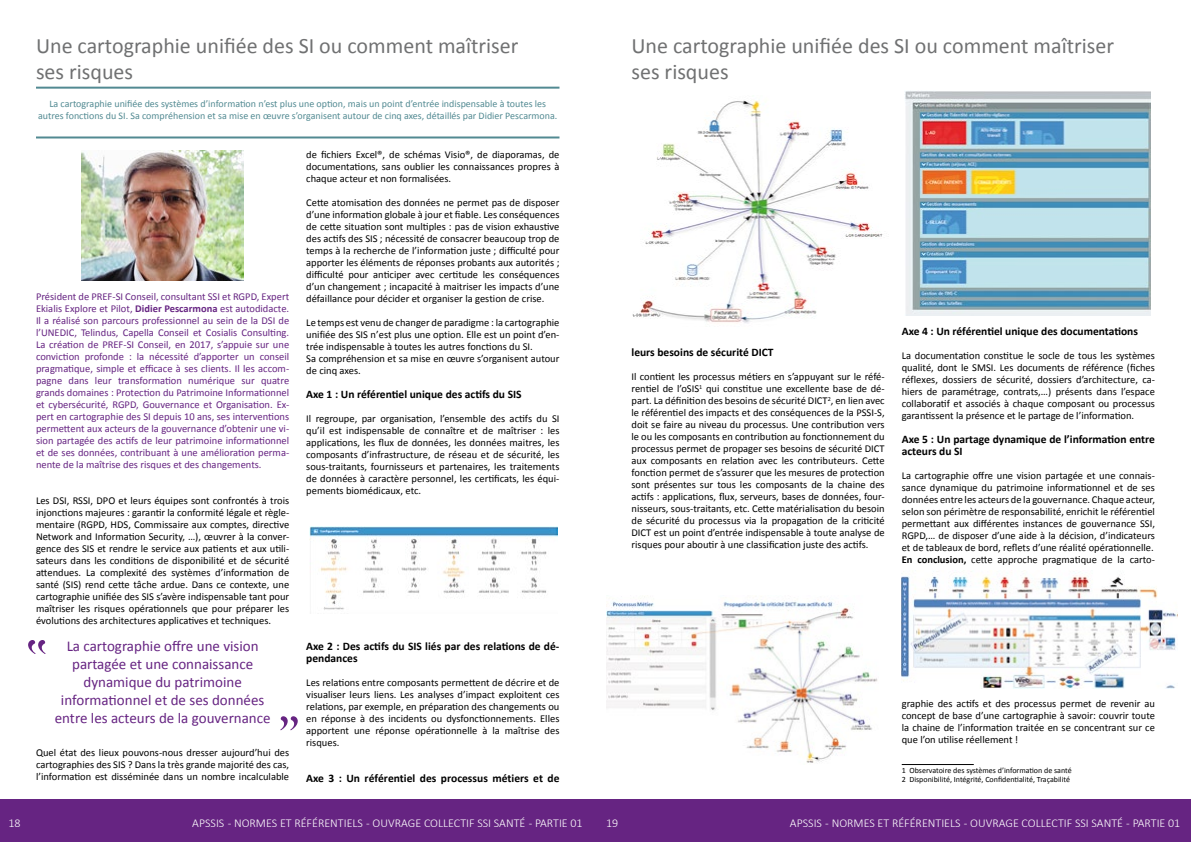
<style>
.page{position:relative;width:1191px;height:842px;background:#fff}
.page>*{position:absolute;margin:0;border:0;box-sizing:border-box;transform-origin:0 0}
.t1{font:22px/26.4px "Calibri";color:#707172}
.t2{font:15px/18px "Calibri";color:#662482;text-align:center}
.t3{font:300 12px "Calibri";color:#fff}
.t4{font:700 11.5px/12px "Calibri";color:#000}
.t5{font:10.5px/12px "Calibri";color:#000;text-align:justify}
.t6{font:10.5px/12px "Calibri";color:#662482;text-align:justify}
.t7{font:10px/12px "Calibri";color:#528a92;text-align:center}
.t8{font:8px/9.6px "Calibri";color:#000}
.s1{font-weight:700}
</style>
<div class="page">
<div style="left:0;top:800px;width:1191px;height:42px;background:#662482"></div>
<hr style="left:36px;top:87px;width:523px;height:2px;background:#528a92">
<hr style="left:36px;top:136px;width:523px;height:2px;background:#528a92">
<img style="left:81px;top:151px;width:163px;height:129px">
<svg style="left:28px;top:640px;width:18px;height:14px"></svg>
<svg style="left:280px;top:716px;width:18px;height:14px"></svg>
<img style="left:309px;top:527px;width:248px;height:83px">
<img style="left:632px;top:100px;width:251px;height:223px">
<img style="left:904px;top:91px;width:246px;height:225px">
<img style="left:606px;top:596px;width:272px;height:167px">
<hr style="left:901px;top:764px;width:72px;height:1px;background:#000">
<img style="left:901px;top:575px;width:276px;height:113px">
<h1 class="t1" style="left:36px;top:32px;width:484px">Une cartographie unifiée des SI ou comment maîtriser ses risques</h1>
<p class="t7" style="left:38px;top:98px;width:521px">La cartographie unifiée des systèmes d’information n’est plus une option, mais un point d’entrée indispensable à toutes les autres fonctions du SI. Sa compréhension et sa mise en œuvre s’organisent autour de cinq axes, détaillés par Didier Pescarmona.</p>
<p class="t6" style="left:36px;top:291px;width:255px">Président de PREF-SI Conseil, consultant SSI et RGPD, Expert Ekialis Explore et Pilot, <span class="s1">Didier Pescarmona</span> est autodidacte.<br>Il a réalisé son parcours professionnel au sein de la DSI de l’UNEDIC, Telindus, Capella Conseil et Cosialis Consulting.<br>La création de PREF-SI Conseil, en 2017, s’appuie sur une conviction profonde : la nécessité d’apporter un conseil pragmatique, simple et efficace à ses clients. Il les accom&shy;pagne dans leur transformation numérique sur quatre grands domaines : Protection du Patrimoine Informationnel et cybersécurité, RGPD, Gouvernance et Organisation. Ex&shy;pert en cartographie des SI depuis 10 ans, ses interventions permettent aux acteurs de la gouvernance d’obtenir une vi&shy;sion partagée des actifs de leur patrimoine informationnel et de ses données, contribuant à une amélioration perma&shy;nente de la maîtrise des risques et des changements.</p>
<p class="t5" style="left:36px;top:495px;width:255px">Les DSI, RSSI, DPO et leurs équipes sont confrontés à trois injonctions majeures : garantir la conformité légale et règle&shy;mentaire (RGPD, HDS, Commissaire aux comptes, directive Network and Information Security, …), œuvrer à la conver&shy;gence des SIS et rendre le service aux patients et aux utili&shy;sateurs dans les conditions de disponibilité et de sécurité attendues. La complexité des systèmes d’information de santé (SIS) rend cette tâche ardue. Dans ce contexte, une cartographie unifiée des SIS s’avère indispensable tant pour maîtriser les risques opérationnels que pour préparer les évolutions des architectures applicatives et techniques.</p>
<h2 class="t2" style="left:55px;top:637px;width:217px">La cartographie offre une vision partagée et une connaissance dynamique du patrimoine informationnel et de ses données entre les acteurs de la gouvernance</h2>
<p class="t5" style="left:36px;top:747px;width:255px">Quel état des lieux pouvons-nous dresser aujourd’hui des cartographies des SIS ? Dans la très grande majorité des cas, l’information est disséminée dans un nombre incalculable</p>
<p class="t5" style="left:306px;top:148px;width:255px">de fichiers Excel®, de schémas Visio®, de diaporamas, de documentations, sans oublier les connaissances propres à chaque acteur et non formalisées.</p>
<p class="t5" style="left:306px;top:196px;width:255px">Cette atomisation des données ne permet pas de disposer d’une information globale à jour et fiable. Les conséquences de cette situation sont multiples : pas de vision exhaustive des actifs des SIS ; nécessité de consacrer beaucoup trop de temps à la recherche de l’information juste ; difficulté pour apporter les éléments de réponses probants aux autorités ; difficulté pour anticiper avec certitude les conséquences d’un changement ; incapacité à maitriser les impacts d’une défaillance pour décider et organiser la gestion de crise.</p>
<p class="t5" style="left:306px;top:316px;width:255px;text-align:left">Le temps est venu de changer de paradigme : la cartographie unifiée des SIS n’est plus une option. Elle est un point d’en&shy;trée indispensable à toutes les autres fonctions du SI.<br>Sa compréhension et sa mise en œuvre s’organisent autour de cinq axes.</p>
<p class="t4" style="left:306px;top:388px;width:217px">Axe 1 : Un référentiel unique des actifs du SIS</p>
<p class="t5" style="left:306px;top:412px;width:255px">Il regroupe, par organisation, l’ensemble des actifs du SI qu’il est indispensable de connaître et de maîtriser : les applications, les flux de données, les données maitres, les composants d’infrastructure, de réseau et de sécurité, les sous-traitants, fournisseurs et partenaires, les traitements de données à caractère personnel, les certificats, les équi&shy;pements biomédicaux, etc.</p>
<p class="t4" style="left:306px;top:640px;width:255px">Axe 2 : Des actifs du SIS liés par des relations de dé&shy;pendances</p>
<p class="t5" style="left:306px;top:676px;width:255px">Les relations entre composants permettent de décrire et de visualiser leurs liens. Les analyses d’impact exploitent ces relations, par exemple, en préparation des changements ou en réponse à des incidents ou dysfonctionnements. Elles apportent une réponse opérationnelle à la maîtrise des risques.</p>
<p class="t4" style="left:306px;top:772px;width:255px">Axe 3 : Un référentiel des processus métiers et de</p>
<p class="t3" style="left:9px;top:816px;width:14px">18</p>
<p class="t3" style="left:192px;top:816px;width:392px">APSSIS - NORMES ET RÉFÉRENTIELS - OUVRAGE COLLECTIF SSI SANTÉ - PARTIE 01</p>
<h1 class="t1" style="left:631px;top:32px;width:484px">Une cartographie unifiée des SI ou comment maîtriser ses risques</h1>
<p class="t4" style="left:631px;top:347px;width:144px">leurs besoins de sécurité DICT</p>
<p class="t5" style="left:631px;top:371px;width:255px">Il contient les processus métiers en s’appuyant sur le réfé&shy;rentiel de l’oSIS<sup>1</sup> qui constitue une excellente base de dé&shy;part. La définition des besoins de sécurité DICT<sup>2</sup>, en lien avec le référentiel des impacts et des conséquences de la PSSI-S, doit se faire au niveau du processus. Une contribution vers le ou les composants en contribution au fonctionnement du processus permet de propager ses besoins de sécurité DICT aux composants en relation avec les contributeurs. Cette fonction permet de s’assurer que les mesures de protection sont présentes sur tous les composants de la chaine des actifs : applications, flux, serveurs, bases de données, four&shy;nisseurs, sous-traitants, etc. Cette matérialisation du besoin de sécurité du processus via la propagation de la criticité DICT est un point d’entrée indispensable à toute analyse de risques pour aboutir à une classification juste des actifs.</p>
<p class="t4" style="left:901px;top:325px;width:238px">Axe 4 : Un référentiel unique des documentations</p>
<p class="t5" style="left:901px;top:349px;width:255px">La documentation constitue le socle de tous les systèmes qualité, dont le SMSI. Les documents de référence (fiches réflexes, dossiers de sécurité, dossiers d’architecture, ca&shy;hiers de paramétrage, contrats,…) présents dans l’espace collaboratif et associés à chaque composant ou processus garantissent la présence et le partage de l’information.</p>
<p class="t4" style="left:901px;top:433px;width:255px">Axe 5 : Un partage dynamique de l’information entre acteurs du SI</p>
<p class="t5" style="left:901px;top:469px;width:255px">La cartographie offre une vision partagée et une connais&shy;sance dynamique du patrimoine informationnel et de ses données entre les acteurs de la gouvernance. Chaque acteur, selon son périmètre de responsabilité, enrichit le référentiel permettant aux différentes instances de gouvernance SSI, RGPD,… de disposer d’une aide à la décision, d’indicateurs et de tableaux de bord, reflets d’une réalité opérationnelle.<br><span class="s1">En conclusion,</span> cette approche pragmatique de la carto-</p>
<p class="t5" style="left:901px;top:697px;width:255px">graphie des actifs et des processus permet de revenir au concept de base d’une cartographie à savoir: couvrir toute la chaine de l’information traitée en se concentrant sur ce que l’on utilise réellement !</p>
<p class="t8" style="left:901px;top:765px;width:172px">1 Observatoire des systèmes d’information de santé<br>2 Disponibilité, Intégrité, Confidentialité, Traçabilité</p>
<p class="t3" style="left:606px;top:816px;width:14px">19</p>
<p class="t3" style="left:790px;top:816px;width:392px">APSSIS - NORMES ET RÉFÉRENTIELS - OUVRAGE COLLECTIF SSI SANTÉ - PARTIE 01</p>
</div>
